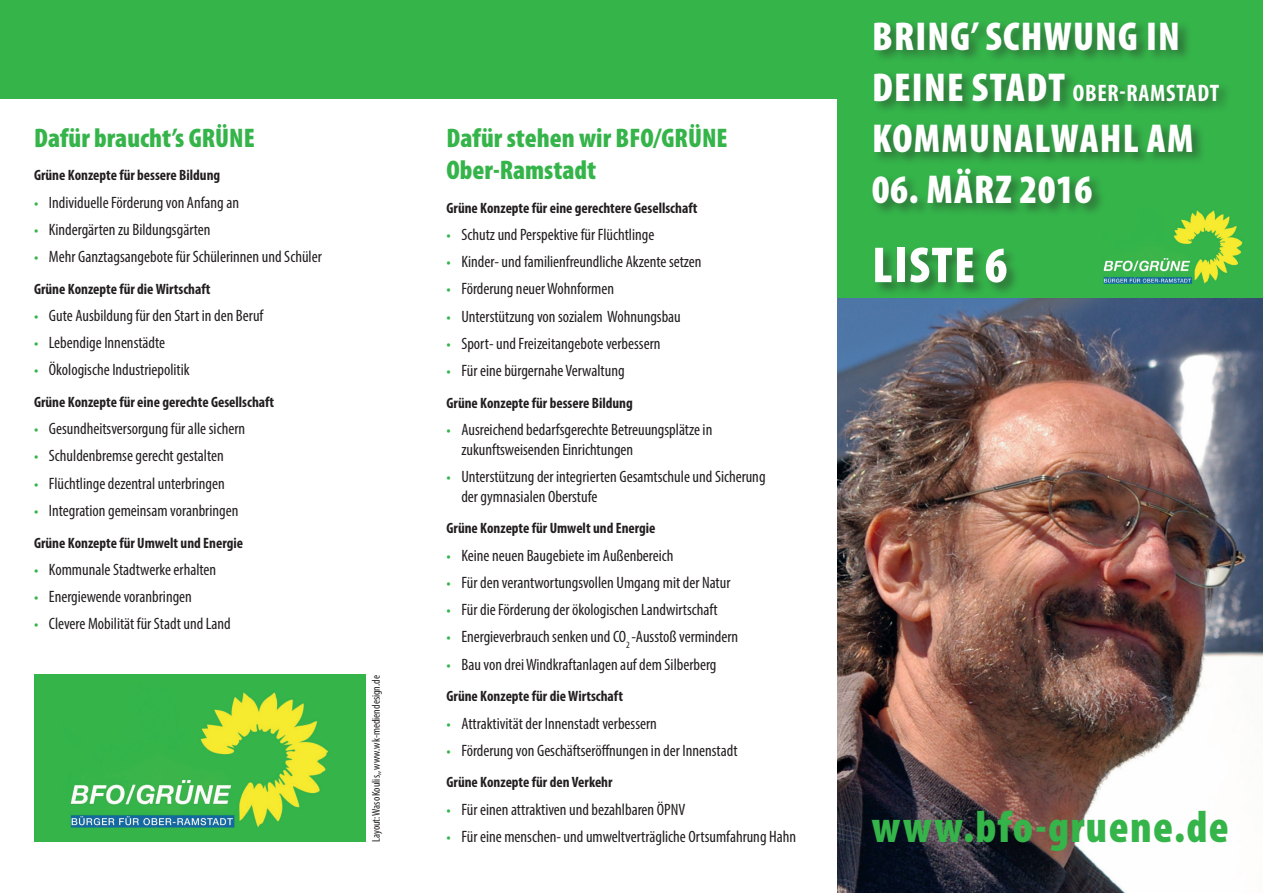
<style>
.page{position:relative;width:1263px;height:893px;background:#fff}
.page>*{position:absolute;margin:0;border:0;box-sizing:border-box;transform-origin:0 0}
.t1{font:900 condensed 51px "Myriad Pro";letter-spacing:.03em;color:#fff}
.t2{font:900 condensed 45px "Myriad Pro";letter-spacing:.03em;color:#35b44a}
.t3{font:900 condensed 40.5px "Myriad Pro";letter-spacing:.03em;color:#fff}
.t4{font:900 condensed 40.5px "Myriad Pro";letter-spacing:.01em;color:#fff}
.t5{font:900 condensed 27px/32.4px "Myriad Pro";color:#35b44a}
.t6{font:700 condensed 24px "Myriad Pro";letter-spacing:.03em;color:#fff}
.t7{font:condensed 16.5px/19.8px "Myriad Pro";color:#231f20}
.t8{font:700 condensed 15px "Myriad Pro";color:#231f20}
.t9{font:condensed 11.25px "Myriad Pro";color:#231f20}
.s1{font-weight:700;font-size:15px;color:#35b44a}
.s2{font-weight:900;font-size:40.5px}
</style>
<div class="page">
<img style="left:838px;top:298px;width:425px;height:595px">
<div style="left:838px;top:0;width:425px;height:298px;background:#35b44a"></div>
<img style="left:1232px;top:226px;width:11px;height:40px">
<img style="left:34px;top:675px;width:331px;height:167px">
<div style="left:0;top:0;width:1263px;height:99px;background:#35b44a"></div>
<div style="left:870px;top:20px;width:362px;height:277px;background:#231f20;opacity:.45"></div>
<h3 class="t5" style="left:34px;top:122px;width:222px">Dafür braucht’s GRÜNE</h3>
<p class="t8" style="left:34px;top:166px;width:188px">Grüne Konzepte für bessere Bildung</p>
<p class="t7" style="left:34px;top:192px;width:207px"><span class="s1">•</span> Individuelle Förderung von Anfang an</p>
<p class="t7" style="left:34px;top:219px;width:178px"><span class="s1">•</span> Kindergärten zu Bildungsgärten</p>
<p class="t7" style="left:34px;top:246px;width:289px"><span class="s1">•</span> Mehr Ganztagsangebote für Schülerinnen und Schüler</p>
<p class="t8" style="left:34px;top:279px;width:178px">Grüne Konzepte für die Wirtschaft</p>
<p class="t7" style="left:34px;top:305px;width:231px"><span class="s1">•</span> Gute Ausbildung für den Start in den Beruf</p>
<p class="t7" style="left:34px;top:333px;width:133px"><span class="s1">•</span> Lebendige Innenstädte</p>
<p class="t7" style="left:34px;top:360px;width:157px"><span class="s1">•</span> Ökologische Industriepolitik</p>
<p class="t8" style="left:34px;top:393px;width:242px">Grüne Konzepte für eine gerechte Gesellschaft</p>
<p class="t7" style="left:34px;top:419px;width:213px"><span class="s1">•</span> Gesundheitsversorgung für alle sichern</p>
<p class="t7" style="left:34px;top:446px;width:191px"><span class="s1">•</span> Schuldenbremse gerecht gestalten</p>
<p class="t7" style="left:34px;top:473px;width:192px"><span class="s1">•</span> Flüchtlinge dezentral unterbringen</p>
<p class="t7" style="left:34px;top:500px;width:206px"><span class="s1">•</span> Integration gemeinsam voranbringen</p>
<p class="t8" style="left:34px;top:533px;width:211px">Grüne Konzepte für Umwelt und Energie</p>
<p class="t7" style="left:34px;top:559px;width:184px"><span class="s1">•</span> Kommunale Stadtwerke erhalten</p>
<p class="t7" style="left:34px;top:586px;width:159px"><span class="s1">•</span> Energiewende voranbringen</p>
<p class="t7" style="left:34px;top:614px;width:198px"><span class="s1">•</span> Clevere Mobilität für Stadt und Land</p>
<p class="t9" style="left:369px;top:842px;width:168px;rotate:-90deg">Layout: Waso Koulis,, www.wk-mediendesign.de</p>
<h3 class="t5" style="left:446px;top:122px;width:283px">Dafür stehen wir BFO/GRÜNE<br>Ober-Ramstadt</h3>
<p class="t8" style="left:446px;top:198px;width:252px">Grüne Konzepte für eine gerechtere Gesellschaft</p>
<p class="t7" style="left:446px;top:224px;width:209px"><span class="s1">•</span> Schutz und Perspektive für Flüchtlinge</p>
<p class="t7" style="left:446px;top:252px;width:257px"><span class="s1">•</span> Kinder- und familienfreundliche Akzente setzen</p>
<p class="t7" style="left:446px;top:279px;width:169px"><span class="s1">•</span> Förderung neuer Wohnformen</p>
<p class="t7" style="left:446px;top:306px;width:236px"><span class="s1">•</span> Unterstützung von sozialem Wohnungsbau</p>
<p class="t7" style="left:446px;top:333px;width:215px"><span class="s1">•</span> Sport- und Freizeitangebote verbessern</p>
<p class="t7" style="left:446px;top:361px;width:180px"><span class="s1">•</span> Für eine bürgernahe Verwaltung</p>
<p class="t8" style="left:446px;top:393px;width:188px">Grüne Konzepte für bessere Bildung</p>
<p class="t7" style="left:461px;top:419px;width:252px;text-indent:-15px"><span class="s1">•</span> Ausreichend bedarfsgerechte Betreuungsplätze in zukunftsweisenden Einrichtungen</p>
<p class="t7" style="left:461px;top:466px;width:306px;text-indent:-15px"><span class="s1">•</span> Unterstützung der integrierten Gesamtschule und Sicherung der gymnasialen Oberstufe</p>
<p class="t8" style="left:446px;top:519px;width:211px">Grüne Konzepte für Umwelt und Energie</p>
<p class="t7" style="left:446px;top:545px;width:228px"><span class="s1">•</span> Keine neuen Baugebiete im Außenbereich</p>
<p class="t7" style="left:446px;top:572px;width:285px"><span class="s1">•</span> Für den verantwortungsvollen Umgang mit der Natur</p>
<p class="t7" style="left:446px;top:600px;width:273px"><span class="s1">•</span> Für die Förderung der ökologischen Landwirtschaft</p>
<p class="t7" style="left:446px;top:627px;width:293px"><span class="s1">•</span> Energieverbrauch senken und CO<sub>2</sub> -Ausstoß vermindern</p>
<p class="t7" style="left:446px;top:654px;width:271px"><span class="s1">•</span> Bau von drei Windkraftanlagen auf dem Silberberg</p>
<p class="t8" style="left:446px;top:687px;width:178px">Grüne Konzepte für die Wirtschaft</p>
<p class="t7" style="left:446px;top:713px;width:212px"><span class="s1">•</span> Attraktivität der Innenstadt verbessern</p>
<p class="t7" style="left:446px;top:740px;width:293px"><span class="s1">•</span> Förderung von Geschäftseröffnungen in der Innenstadt</p>
<p class="t8" style="left:446px;top:773px;width:168px">Grüne Konzepte für den Verkehr</p>
<p class="t7" style="left:446px;top:799px;width:240px"><span class="s1">•</span> Für einen attraktiven und bezahlbaren ÖPNV</p>
<p class="t7" style="left:446px;top:826px;width:351px"><span class="s1">•</span> Für eine menschen- und umweltverträgliche Ortsumfahrung Hahn</p>
<h3 class="t3" style="left:872px;top:14px;width:309px">BRING’ SCHWUNG IN</h3>
<h3 class="t6" style="left:872px;top:78px;width:349px"><span class="s2">DEINE STADT</span> OBER-RAMSTADT</h3>
<h3 class="t3" style="left:872px;top:116px;width:323px">KOMMUNALWAHL AM</h3>
<h3 class="t4" style="left:872px;top:167px;width:222px">06. MÄRZ 2016</h3>
<h1 class="t1" style="left:872px;top:237px;width:137px">LISTE 6</h1>
<h2 class="t2" style="left:872px;top:802px;width:359px">www.bfo-gruene.de</h2>
</div>
